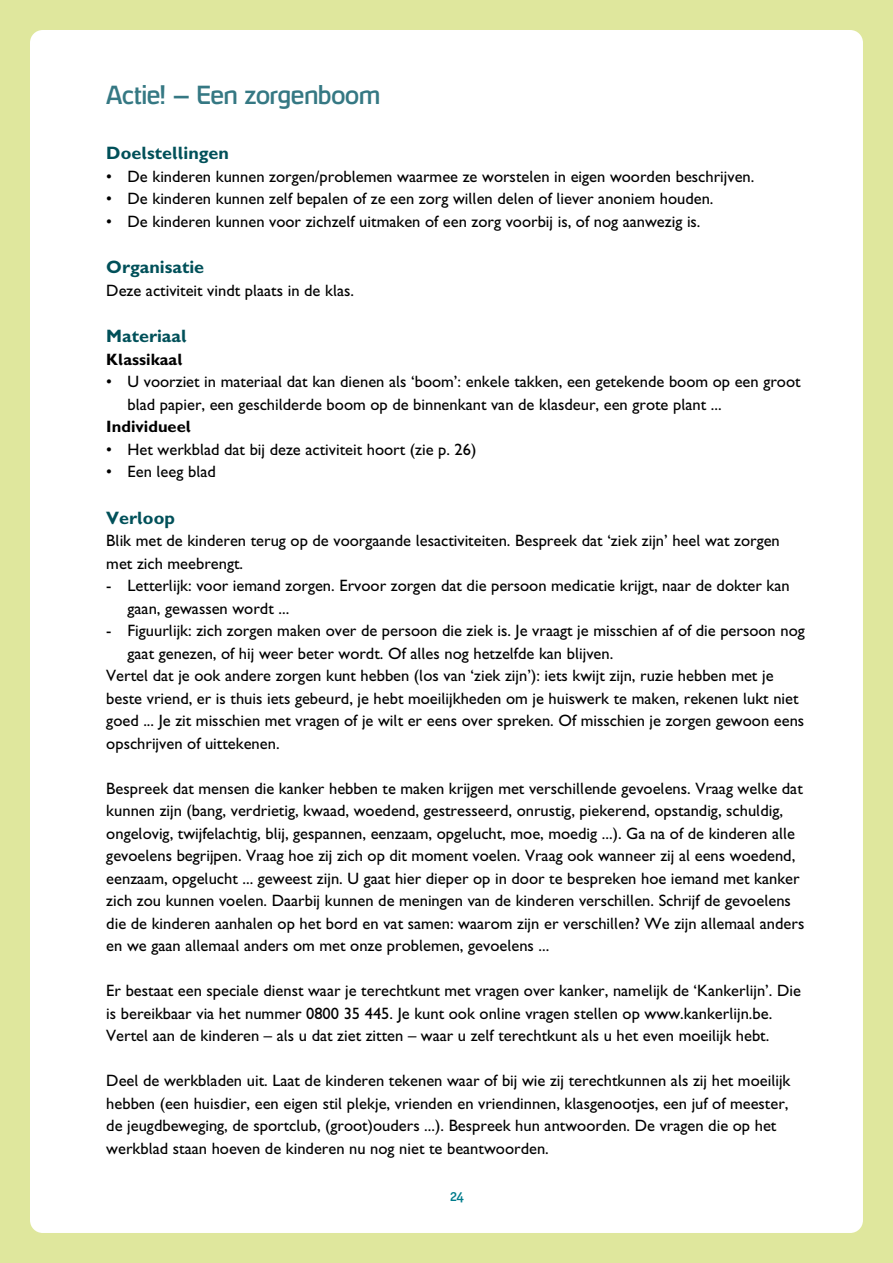
<style>
.page{position:relative;width:893px;height:1263px;background:#fff}
.page>*{position:absolute;margin:0;border:0;box-sizing:border-box;transform-origin:0 0}
.t1{font:24px "Hybrea Rg";color:#357883}
.t2{font:700 18px "Averbode Gill";color:#005059}
.t3{font:500 16.5px/22.5px "Averbode Gill";color:#000}
.t4{font:700 16.5px "Averbode Gill";color:#000}
.t5{font:15px "Officina San ITC Medium OSF";color:#007c8c}
</style>
<div class="page">
<div style="left:0;top:0;width:893px;height:1263px;border:30px solid #dfe79d;border-radius:28px"></div>
<h1 class="t1" style="left:106px;top:81px;width:275px">Actie! – Een zorgenboom</h1>
<p class="t2" style="left:106px;top:143px;width:124px">Doelstellingen</p>
<p class="t3" style="left:106px;top:165px;width:650px">• De kinderen kunnen zorgen/problemen waarmee ze worstelen in eigen woorden beschrijven.</p>
<p class="t3" style="left:106px;top:187px;width:609px">• De kinderen kunnen zelf bepalen of ze een zorg willen delen of liever anoniem houden.</p>
<p class="t3" style="left:106px;top:210px;width:596px">• De kinderen kunnen voor zichzelf uitmaken of een zorg voorbij is, of nog aanwezig is.</p>
<p class="t2" style="left:106px;top:257px;width:99px">Organisatie</p>
<p class="t3" style="left:106px;top:279px;width:249px">Deze activiteit vindt plaats in de klas.</p>
<p class="t2" style="left:106px;top:326px;width:82px">Materiaal</p>
<p class="t4" style="left:106px;top:349px;width:78px">Klassikaal</p>
<p class="t3" style="left:128px;top:370px;width:675px;text-indent:-21px">• U voorziet in materiaal dat kan dienen als ‘boom’: enkele takken, een getekende boom op een groot blad papier, een geschilderde boom op de binnenkant van de klasdeur, een grote plant ...</p>
<p class="t4" style="left:106px;top:417px;width:86px">Individueel</p>
<p class="t3" style="left:106px;top:438px;width:372px">• Het werkblad dat bij deze activiteit hoort (zie p. 26)</p>
<p class="t3" style="left:106px;top:460px;width:111px">• Een leeg blad</p>
<p class="t2" style="left:106px;top:507px;width:70px">Verloop</p>
<p class="t3" style="left:106px;top:529px;width:675px">Blik met de kinderen terug op de voorgaande lesactiviteiten. Bespreek dat ‘ziek zijn’ heel wat zorgen met zich meebrengt.</p>
<p class="t3" style="left:128px;top:574px;width:664px;text-indent:-21px">- Letterlijk: voor iemand zorgen. Ervoor zorgen dat die persoon medicatie krijgt, naar de dokter kan gaan, gewassen wordt ...</p>
<p class="t3" style="left:106px;top:619px;width:700px">- Figuurlijk: zich zorgen maken over de persoon die ziek is. Je vraagt je misschien af of die persoon nog</p>
<p class="t3" style="left:128px;top:642px;width:487px">gaat genezen, of hij weer beter wordt. Of alles nog hetzelfde kan blijven.</p>
<p class="t3" style="left:106px;top:664px;width:669px">Vertel dat je ook andere zorgen kunt hebben (los van ‘ziek zijn’): iets kwijt zijn, ruzie hebben met je</p>
<p class="t3" style="left:106px;top:687px;width:694px">beste vriend, er is thuis iets gebeurd, je hebt moeilijkheden om je huiswerk te maken, rekenen lukt niet</p>
<p class="t3" style="left:106px;top:709px;width:699px">goed ... Je zit misschien met vragen of je wilt er eens over spreken. Of misschien je zorgen gewoon eens</p>
<p class="t3" style="left:106px;top:732px;width:175px">opschrijven of uittekenen.</p>
<p class="t3" style="left:106px;top:777px;width:700px">Bespreek dat mensen die kanker hebben te maken krijgen met verschillende gevoelens. Vraag welke dat kunnen zijn (bang, verdrietig, kwaad, woedend, gestresseerd, onrustig, piekerend, opstandig, schuldig, ongelovig, twijfelachtig, blij, gespannen, eenzaam, opgelucht, moe, moedig ...). Ga na of de kinderen alle gevoelens begrijpen. Vraag hoe zij zich op dit moment voelen. Vraag ook wanneer zij al eens woedend, eenzaam, opgelucht ... geweest zijn. U gaat hier dieper op in door te bespreken hoe iemand met kanker zich zou kunnen voelen. Daarbij kunnen de meningen van de kinderen verschillen. Schrijf de gevoelens die de kinderen aanhalen op het bord en vat samen: waarom zijn er verschillen? We zijn allemaal anders en we gaan allemaal anders om met onze problemen, gevoelens ...</p>
<p class="t3" style="left:106px;top:979px;width:696px">Er bestaat een speciale dienst waar je terechtkunt met vragen over kanker, namelijk de ‘Kankerlijn’. Die is bereikbaar via het nummer 0800 35 445. Je kunt ook online vragen stellen op www.kankerlijn.be.<br>Vertel aan de kinderen – als u dat ziet zitten – waar u zelf terechtkunt als u het even moeilijk hebt.</p>
<p class="t3" style="left:106px;top:1069px;width:686px">Deel de werkbladen uit. Laat de kinderen tekenen waar of bij wie zij terechtkunnen als zij het moeilijk hebben (een huisdier, een eigen stil plekje, vrienden en vriendinnen, klasgenootjes, een juf of meester, de jeugdbeweging, de sportclub, (groot)ouders ...). Bespreek hun antwoorden. De vragen die op het werkblad staan hoeven de kinderen nu nog niet te beantwoorden.</p>
<p class="t5" style="left:450px;top:1187px;width:16px">24</p>
</div>
